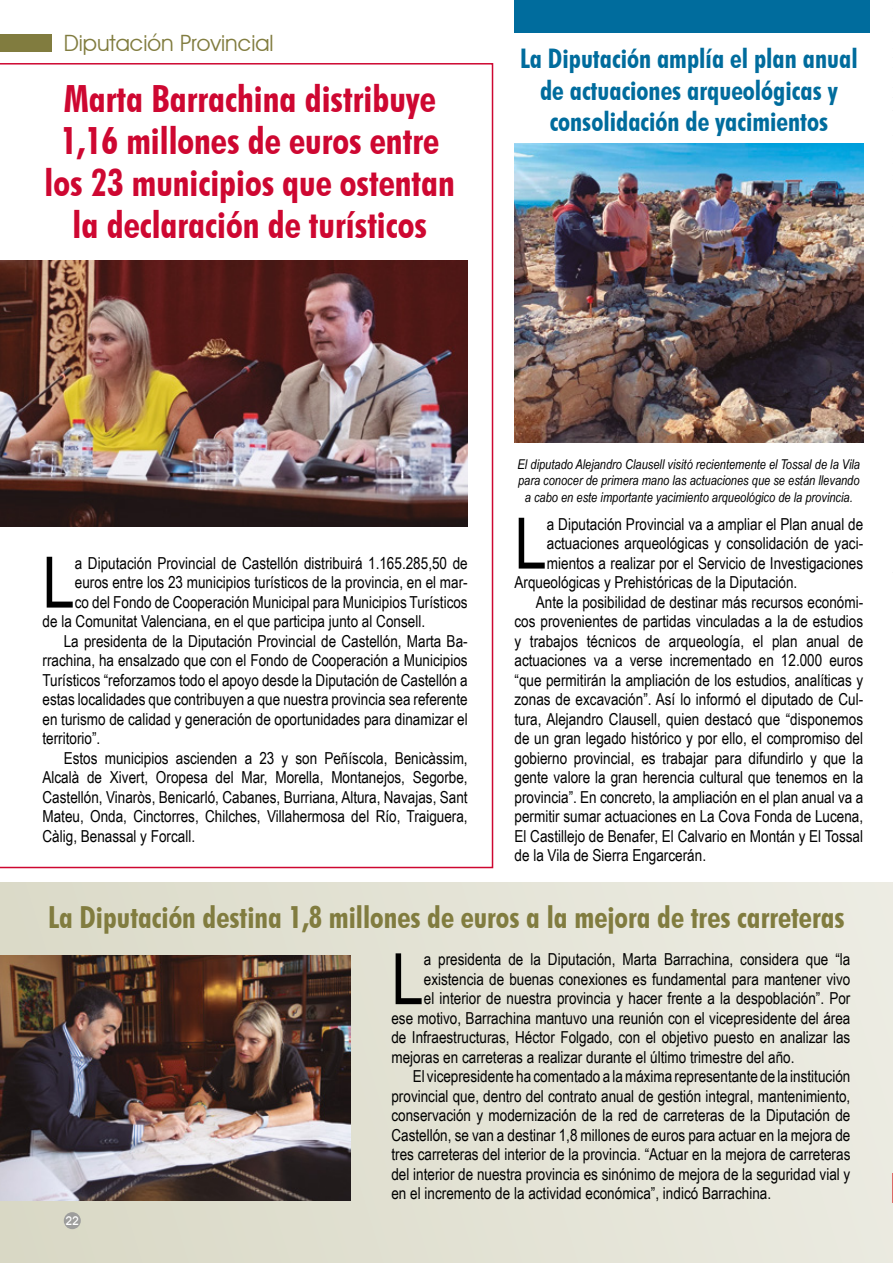
<style>
.page{position:relative;width:893px;height:1263px;background:#fff}
.page>*{position:absolute;margin:0;border:0;box-sizing:border-box;transform-origin:0 0}
.t1{font:70.95px "Arial Narrow";color:#000}
.t2{font:700 condensed 37.5px/42px "Futura BT";color:#ce0731;text-align:center}
.t3{font:700 condensed 30.45px "Futura BT";color:#817c3f}
.t4{font:700 condensed 27px/31.5px "Futura BT";color:#006c9d;text-align:center}
.t5{font:22.5px "Avant Garde IT Cby BT";color:#817c3f}
.t6{font:16.5px "Arial Narrow";color:#000}
.t7{font:italic 13.5px/16.5px "Arial Narrow";color:#000;text-align:center}
.t8{font:500 12px "Avant Garde IT Cby BT";color:#fff}
</style>
<div class="page">
<svg style="left:0;top:63px;width:493px;height:805px"></svg>
<div style="left:0;top:882px;width:893px;height:381px;background:linear-gradient(to right,#d8d7c5,#ecece2)"></div>
<div style="left:514px;top:0;width:356px;height:33px;background:#006c9d"></div>
<div style="left:0;top:34px;width:51px;height:17px;background:#817c3f"></div>
<img style="left:0;top:260px;width:468px;height:266px">
<img style="left:514px;top:144px;width:349px;height:298px">
<img style="left:0;top:955px;width:351px;height:245px">
<div style="left:64px;top:1212px;width:17px;height:17px;background:#9d9d9c;border-radius:50%"></div>
<h3 class="t5" style="left:64px;top:29px;width:211px">Diputación Provincial</h3>
<h2 class="t2" style="left:45px;top:78px;width:412px">Marta Barrachina distribuye<br>1,16 millones de euros entre los 23 municipios que ostentan la declaración de turísticos</h2>
<h3 class="t4" style="left:520px;top:43px;width:339px">La Diputación amplía el plan anual de actuaciones arqueológicas y consolidación de yacimientos</h3>
<h1 class="t1" style="left:43px;top:530px;width:34px">L</h1>
<p class="t6" style="left:75px;top:551px;width:394px">a Diputación Provincial de Castellón distribuirá 1.165.285,50 de</p>
<p class="t6" style="left:75px;top:570px;width:394px">euros entre los 23 municipios turísticos de la provincia, en el mar-</p>
<p class="t6" style="left:75px;top:590px;width:394px">co del Fondo de Cooperación Municipal para Municipios Turísticos</p>
<p class="t6" style="left:43px;top:609px;width:384px">de la Comunitat Valenciana, en el que participa junto al Consell.</p>
<p class="t6" style="left:64px;top:629px;width:405px">La presidenta de la Diputación Provincial de Castellón, Marta Ba-</p>
<p class="t6" style="left:43px;top:648px;width:427px">rrachina, ha ensalzado que con el Fondo de Cooperación a Municipios</p>
<p class="t6" style="left:43px;top:668px;width:427px">Turísticos “reforzamos todo el apoyo desde la Diputación de Castellón a</p>
<p class="t6" style="left:43px;top:687px;width:427px">estas localidades que contribuyen a que nuestra provincia sea referente</p>
<p class="t6" style="left:43px;top:707px;width:427px">en turismo de calidad y generación de oportunidades para dinamizar el</p>
<p class="t6" style="left:43px;top:726px;width:59px">territorio”.</p>
<p class="t6" style="left:64px;top:746px;width:405px">Estos municipios ascienden a 23 y son Peñíscola, Benicàssim,</p>
<p class="t6" style="left:43px;top:765px;width:427px">Alcalà de Xivert, Oropesa del Mar, Morella, Montanejos, Segorbe,</p>
<p class="t6" style="left:43px;top:785px;width:427px">Castellón, Vinaròs, Benicarló, Cabanes, Burriana, Altura, Navajas, Sant</p>
<p class="t6" style="left:43px;top:804px;width:427px">Mateu, Onda, Cinctorres, Chilches, Villahermosa del Río, Traiguera,</p>
<p class="t6" style="left:43px;top:824px;width:154px">Càlig, Benassal y Forcall.</p>
<p class="t7" style="left:518px;top:455px;width:344px">El diputado Alejandro Clausell visitó recientemente el Tossal de la Vila para conocer de primera mano las actuaciones que se están llevando a cabo en este importante yacimiento arqueológico de la provincia.</p>
<h1 class="t1" style="left:514px;top:491px;width:34px">L</h1>
<p class="t6" style="left:547px;top:512px;width:318px">a Diputación Provincial va a ampliar el Plan anual de</p>
<p class="t6" style="left:547px;top:531px;width:318px">actuaciones arqueológicas y consolidación de yaci-</p>
<p class="t6" style="left:547px;top:551px;width:318px">mientos a realizar por el Servicio de Investigaciones</p>
<p class="t6" style="left:514px;top:570px;width:284px">Arqueológicas y Prehistóricas de la Diputación.</p>
<p class="t6" style="left:536px;top:590px;width:329px">Ante la posibilidad de destinar más recursos económi-</p>
<p class="t6" style="left:514px;top:609px;width:350px">cos provenientes de partidas vinculadas a la de estudios</p>
<p class="t6" style="left:514px;top:629px;width:350px">y trabajos técnicos de arqueología, el plan anual de</p>
<p class="t6" style="left:514px;top:648px;width:350px">actuaciones va a verse incrementado en 12.000 euros</p>
<p class="t6" style="left:514px;top:668px;width:350px">“que permitirán la ampliación de los estudios, analíticas y</p>
<p class="t6" style="left:514px;top:687px;width:350px">zonas de excavación”. Así lo informó el diputado de Cul-</p>
<p class="t6" style="left:514px;top:707px;width:350px">tura, Alejandro Clausell, quien destacó que “disponemos</p>
<p class="t6" style="left:514px;top:726px;width:350px">de un gran legado histórico y por ello, el compromiso del</p>
<p class="t6" style="left:514px;top:746px;width:350px">gobierno provincial, es trabajar para difundirlo y que la</p>
<p class="t6" style="left:514px;top:765px;width:350px">gente valore la gran herencia cultural que tenemos en la</p>
<p class="t6" style="left:514px;top:785px;width:350px">provincia”. En concreto, la ampliación en el plan anual va a</p>
<p class="t6" style="left:514px;top:804px;width:350px">permitir sumar actuaciones en La Cova Fonda de Lucena,</p>
<p class="t6" style="left:514px;top:824px;width:350px">El Castillejo de Benafer, El Calvario en Montán y El Tossal</p>
<p class="t6" style="left:514px;top:843px;width:193px">de la Vila de Sierra Engarcerán.</p>
<h3 class="t3" style="left:48px;top:899px;width:798px">La Diputación destina 1,8 millones de euros a la mejora de tres carreteras</h3>
<p class="t8" style="left:65px;top:1213px;width:15px">22</p>
<h1 class="t1" style="left:391px;top:927px;width:34px">L</h1>
<p class="t6" style="left:424px;top:947px;width:428px">a presidenta de la Diputación, Marta Barrachina, considera que “la</p>
<p class="t6" style="left:424px;top:967px;width:428px">existencia de buenas conexiones es fundamental para mantener vivo</p>
<p class="t6" style="left:424px;top:986px;width:428px">el interior de nuestra provincia y hacer frente a la despoblación”. Por</p>
<p class="t6" style="left:391px;top:1006px;width:460px">ese motivo, Barrachina mantuvo una reunión con el vicepresidente del área</p>
<p class="t6" style="left:391px;top:1025px;width:460px">de Infraestructuras, Héctor Folgado, con el objetivo puesto en analizar las</p>
<p class="t6" style="left:391px;top:1045px;width:405px">mejoras en carreteras a realizar durante el último trimestre del año.</p>
<p class="t6" style="left:413px;top:1064px;width:439px">El vicepresidente ha comentado a la máxima representante de la institución</p>
<p class="t6" style="left:391px;top:1084px;width:460px">provincial que, dentro del contrato anual de gestión integral, mantenimiento,</p>
<p class="t6" style="left:391px;top:1103px;width:460px">conservación y modernización de la red de carreteras de la Diputación de</p>
<p class="t6" style="left:391px;top:1123px;width:460px">Castellón, se van a destinar 1,8 millones de euros para actuar en la mejora de</p>
<p class="t6" style="left:391px;top:1142px;width:460px">tres carreteras del interior de la provincia. “Actuar en la mejora de carreteras</p>
<p class="t6" style="left:391px;top:1162px;width:460px">del interior de nuestra provincia es sinónimo de mejora de la seguridad vial y</p>
<p class="t6" style="left:391px;top:1181px;width:381px">en el incremento de la actividad económica”, indicó Barrachina.</p>
</div>
